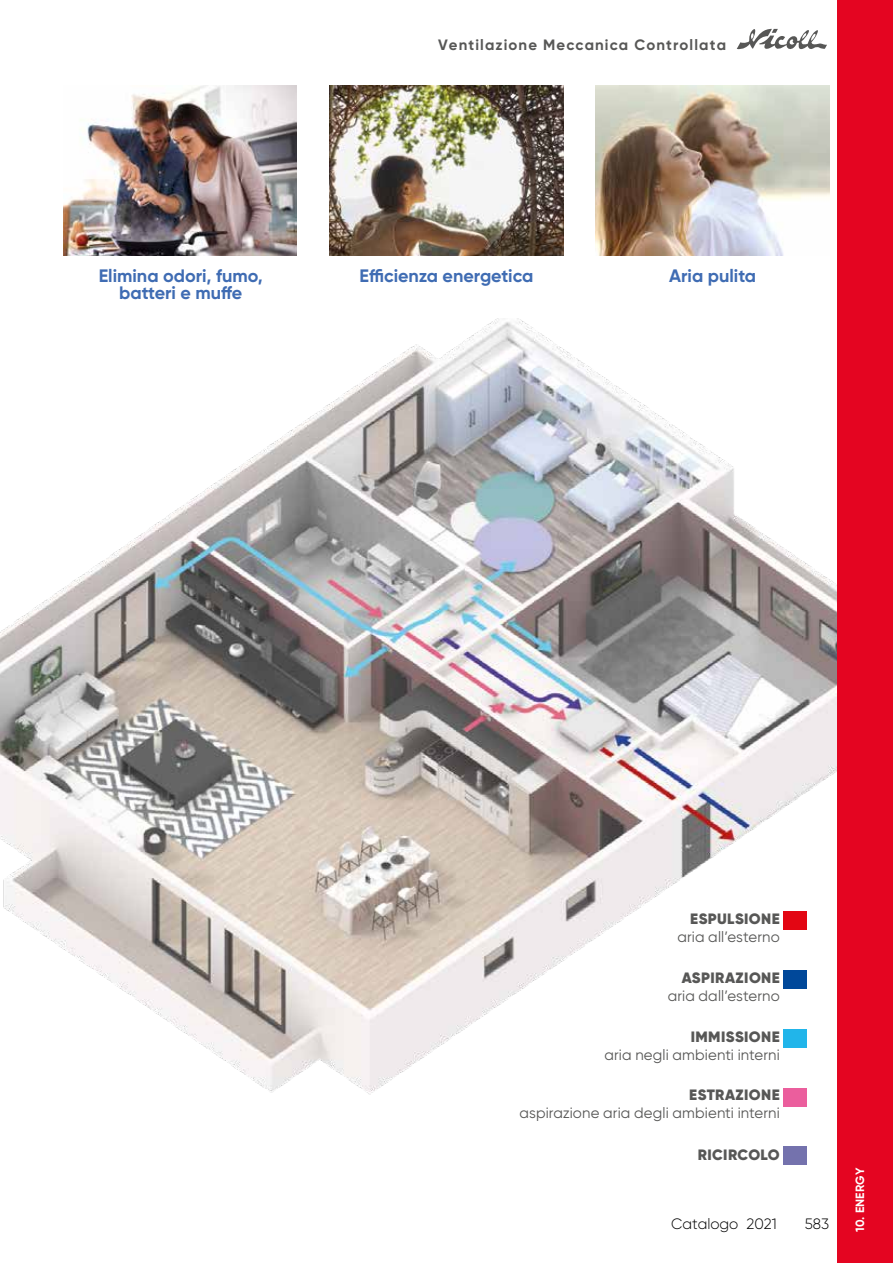
<style>
.page{position:relative;width:893px;height:1263px;background:#fff}
.page>*{position:absolute;margin:0;border:0;box-sizing:border-box;transform-origin:0 0}
.t1{font:700 18px/17.1px "Gilroy";color:#3f6cb3;text-align:center}
.t2{font:15px "Gilroy";letter-spacing:.01em;color:#575756}
.t3{font:900 15px "Gilroy";letter-spacing:.03em;color:#575756}
.t4{font:700 15px "Gilroy";letter-spacing:.075em;color:#575756}
.t5{font:300 15px "Gilroy";color:#000}
.t6{font:700 12px "Gilroy";letter-spacing:.01em;color:#fff}
</style>
<div class="page">
<svg style="left:737px;top:28px;width:90px;height:22px"></svg>
<img style="left:0;top:318px;width:838px;height:837px">
<div style="left:838px;top:0;width:55px;height:1263px;background:#e40521"></div>
<img style="left:64px;top:86px;width:233px;height:170px">
<img style="left:595px;top:86px;width:234px;height:170px">
<div style="left:783px;top:1029px;width:24px;height:19px;background:#21b5ea"></div>
<div style="left:783px;top:911px;width:24px;height:19px;background:#e30613"></div>
<div style="left:783px;top:1088px;width:24px;height:18px;background:#eb5e9d"></div>
<div style="left:783px;top:1146px;width:24px;height:19px;background:#7472ad"></div>
<div style="left:783px;top:970px;width:24px;height:19px;background:#00489a"></div>
<img style="left:330px;top:86px;width:233px;height:170px">
<p class="t4" style="left:438px;top:36px;width:290px">Ventilazione Meccanica Controllata</p>
<p class="t1" style="left:99px;top:267px;width:165px">Elimina odori, fumo, batteri e muffe</p>
<p class="t1" style="left:360px;top:267px;width:175px">Efficienza energetica</p>
<p class="t1" style="left:669px;top:267px;width:88px">Aria pulita</p>
<p class="t3" style="left:690px;top:909px;width:91px">ESPULSIONE</p>
<p class="t2" style="left:677px;top:927px;width:104px">aria all’esterno</p>
<p class="t3" style="left:682px;top:968px;width:100px">ASPIRAZIONE</p>
<p class="t2" style="left:668px;top:987px;width:114px">aria dall’esterno</p>
<p class="t3" style="left:691px;top:1027px;width:91px">IMMISSIONE</p>
<p class="t2" style="left:604px;top:1045px;width:177px">aria negli ambienti interni</p>
<p class="t3" style="left:689px;top:1085px;width:92px">ESTRAZIONE</p>
<p class="t2" style="left:519px;top:1104px;width:262px">aspirazione aria degli ambienti interni</p>
<p class="t3" style="left:698px;top:1145px;width:83px">RICIRCOLO</p>
<p class="t5" style="left:671px;top:1214px;width:107px">Catalogo 2021</p>
<p class="t5" style="left:805px;top:1214px;width:26px">583</p>
<p class="t6" style="left:853px;top:1232px;width:66px;rotate:-90deg">10. ENERGY</p>
</div>
